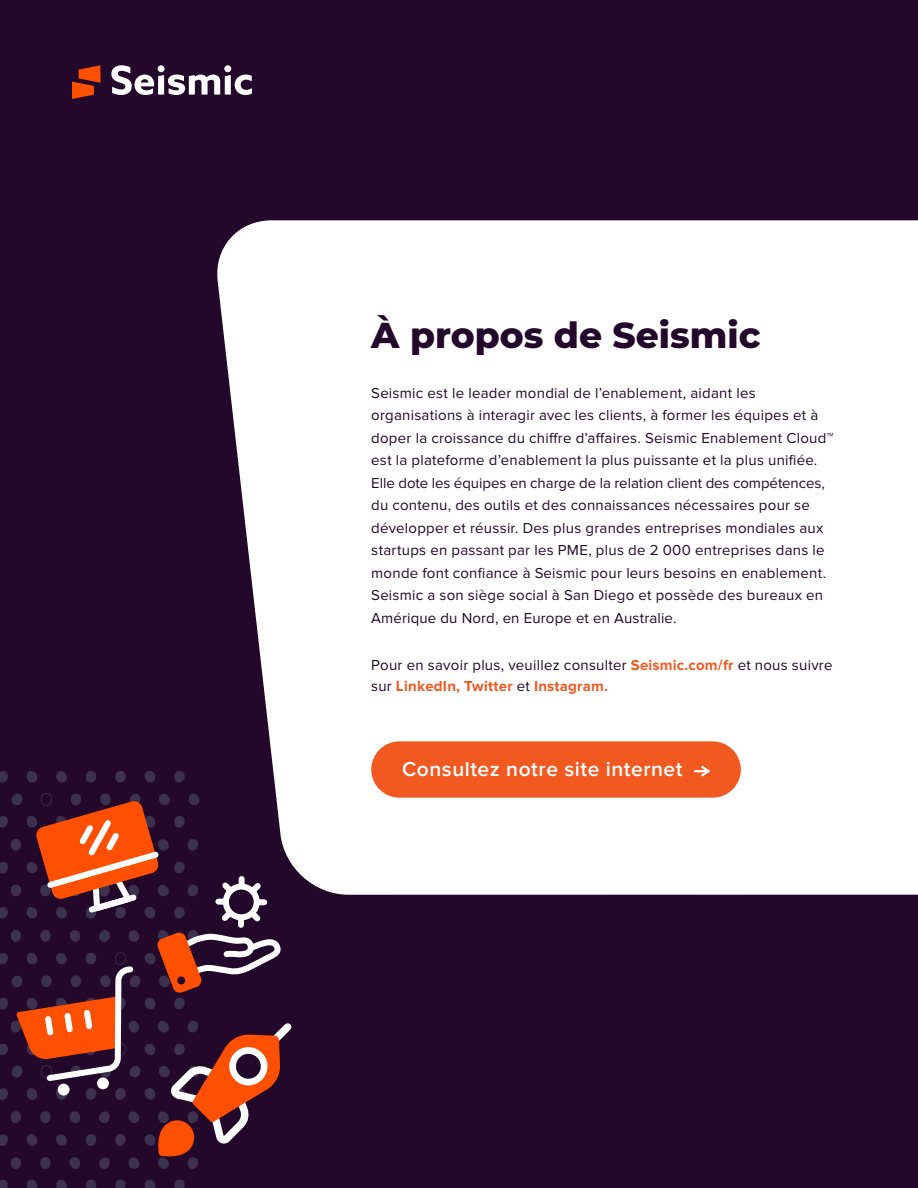
<style>
.page{position:relative;width:918px;height:1188px;background:#24082b}
.page>*{position:absolute;margin:0;border:0;box-sizing:border-box;transform-origin:0 0}
.Body{font:800 36px "Montserrat";color:#24082b}
.Zone_Heading{font:600 21px "Proxima Nova";letter-spacing:.025em;color:#fff}
.Body-2{font:15px/22.5px "Proxima Nova";letter-spacing:.015em;color:#24082b}
.s1{font-weight:700;color:#f15921}
</style>
<div class="page">
<div style="left:217px;top:220px;width:701px;height:675px;background:#fff"></div>
<div style="left:371px;top:741px;width:370px;height:57px;background:#f15921;border-radius:28px"></div>
<svg style="left:695px;top:766px;width:15px;height:11px"></svg>
<img style="left:0;top:771px;width:199px;height:285px">
<img style="left:0;top:1066px;width:198px;height:122px">
<svg style="left:41px;top:65px;width:96px;height:1123px"></svg>
<svg style="left:16px;top:800px;width:282px;height:358px"></svg>
<svg style="left:72px;top:65px;width:28px;height:34px"></svg>
<svg style="left:111px;top:65px;width:141px;height:30px"></svg>
<div style="left:158px;top:65px;width:7px;height:7px;background:#fff;border-radius:50%"></div>
<div style="left:224px;top:65px;width:7px;height:7px;background:#fff;border-radius:50%"></div>
<p class="Body" style="left:371px;top:311px;width:391px">À propos de Seismic</p>
<p class="Body-2" style="left:371px;top:382px;width:464px">Seismic est le leader mondial de l’enablement, aidant les organisations à interagir avec les clients, à former les équipes et à doper la croissance du chiffre d’affaires. Seismic Enablement Cloud™ est la plateforme d’enablement la plus puissante et la plus unifiée.<br>Elle dote les équipes en charge de la relation client des compétences, du contenu, des outils et des connaissances nécessaires pour se développer et réussir. Des plus grandes entreprises mondiales aux startups en passant par les PME, plus de 2 000 entreprises dans le monde font confiance à Seismic pour leurs besoins en enablement.<br>Seismic a son siège social à San Diego et possède des bureaux en Amérique du Nord, en Europe et en Australie.</p>
<p class="Body-2" style="left:371px;top:655px;width:463px;line-height:21px">Pour en savoir plus, veuillez consulter <span class="s1">Seismic.com/fr</span> et nous suivre sur <span class="s1">LinkedIn, Twitter</span> et <span class="s1">Instagram.</span></p>
<p class="Zone_Heading" style="left:402px;top:757px;width:282px">Consultez notre site internet</p>
</div>
